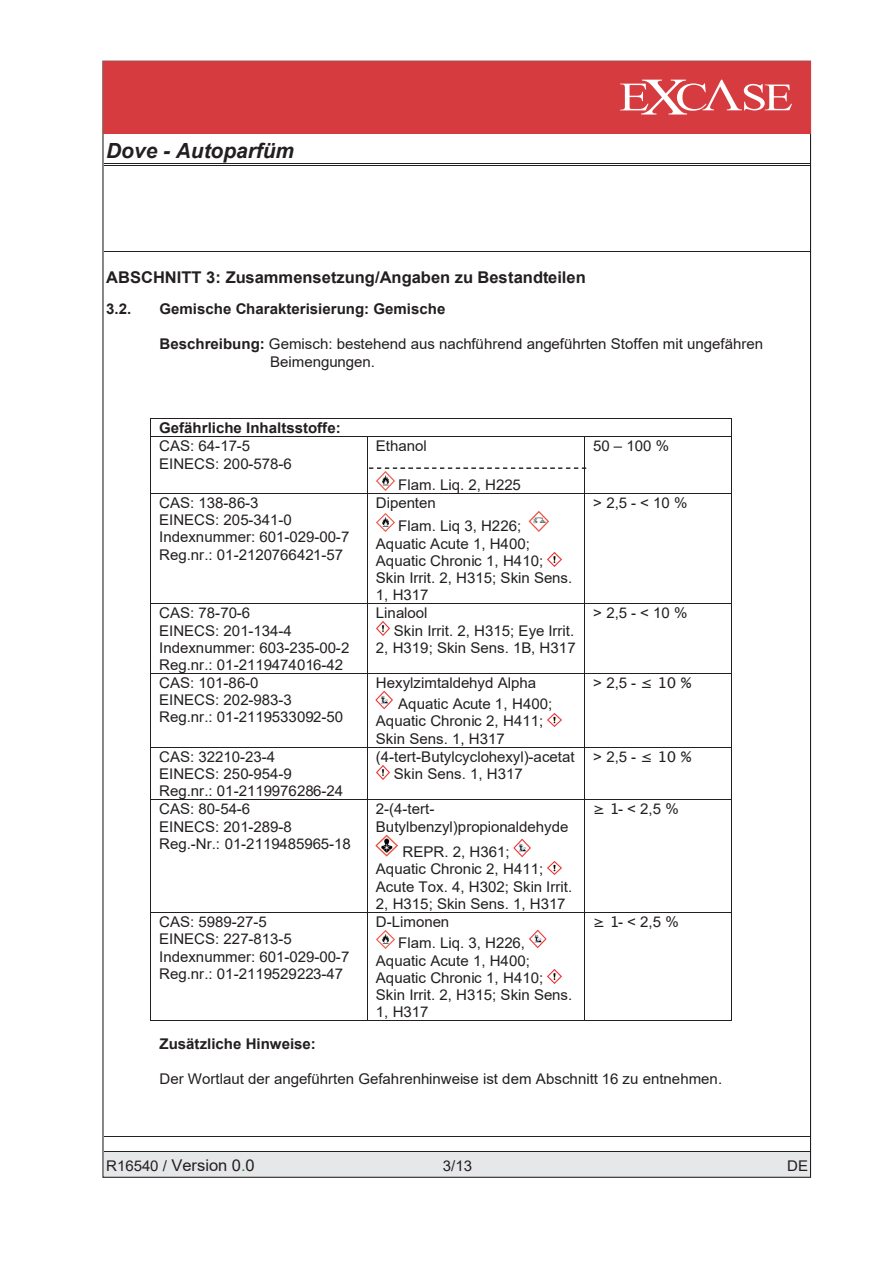
<style>
.page{position:relative;width:893px;height:1263px;background:#fff}
.page>*{position:absolute;margin:0;border:0;box-sizing:border-box;transform-origin:0 0}
.t1{font:italic 700 20.85px "Arial";color:#231f20}
.t2{font:700 16.2px "Arial";color:#231f20}
.t3{font:16.2px "Arial";color:#231f20}
.t4{font:14.7px/17.2px "Arial";color:#231f20}
.t5{font:700 14.7px "Arial";color:#231f20}
.s1{font-weight:700}
.s2{font-style:inherit}
.s3{font-size:14.7px}
.s4{color:#118641}
</style>
<div class="page">
<hr style="left:104px;top:165px;width:706px;height:1px;background:#231f20">
<hr style="left:104px;top:163px;width:706px;height:1px;background:#231f20">
<div style="left:104px;top:1152px;width:706px;height:24px;background:#e6e7e9"></div>
<hr style="left:104px;top:1151px;width:706px;height:1px;background:#231f20">
<hr style="left:104px;top:252px;width:706px;height:1px;background:#231f20">
<hr style="left:151px;top:418px;width:580px;height:1px;background:#231f20">
<svg style="left:150px;top:418px;width:1px;height:19px"></svg>
<hr style="left:151px;top:436px;width:216px;height:1px;background:#231f20">
<hr style="left:368px;top:436px;width:216px;height:1px;background:#231f20">
<hr style="left:585px;top:436px;width:146px;height:1px;background:#231f20">
<hr style="left:150px;top:437px;width:1px;height:55px;background:#231f20">
<hr style="left:367px;top:437px;width:1px;height:55px;background:#231f20">
<hr style="left:584px;top:437px;width:1px;height:55px;background:#231f20">
<hr style="left:732px;top:437px;width:1px;height:55px;background:#231f20">
<hr style="left:151px;top:493px;width:216px;height:1px;background:#231f20">
<hr style="left:368px;top:493px;width:216px;height:1px;background:#231f20">
<hr style="left:585px;top:493px;width:146px;height:1px;background:#231f20">
<hr style="left:150px;top:494px;width:1px;height:109px;background:#231f20">
<hr style="left:367px;top:494px;width:1px;height:109px;background:#231f20">
<hr style="left:584px;top:494px;width:1px;height:109px;background:#231f20">
<hr style="left:732px;top:494px;width:1px;height:109px;background:#231f20">
<hr style="left:151px;top:603px;width:216px;height:1px;background:#231f20">
<hr style="left:368px;top:603px;width:216px;height:1px;background:#231f20">
<hr style="left:585px;top:603px;width:146px;height:1px;background:#231f20">
<hr style="left:150px;top:604px;width:1px;height:69px;background:#231f20">
<hr style="left:367px;top:604px;width:1px;height:69px;background:#231f20">
<hr style="left:584px;top:604px;width:1px;height:69px;background:#231f20">
<hr style="left:732px;top:604px;width:1px;height:69px;background:#231f20">
<hr style="left:151px;top:673px;width:216px;height:1px;background:#231f20">
<hr style="left:368px;top:673px;width:216px;height:1px;background:#231f20">
<hr style="left:585px;top:673px;width:146px;height:1px;background:#231f20">
<hr style="left:150px;top:674px;width:1px;height:72px;background:#231f20">
<hr style="left:367px;top:674px;width:1px;height:72px;background:#231f20">
<hr style="left:584px;top:674px;width:1px;height:72px;background:#231f20">
<hr style="left:732px;top:674px;width:1px;height:72px;background:#231f20">
<hr style="left:151px;top:747px;width:216px;height:1px;background:#231f20">
<hr style="left:368px;top:747px;width:216px;height:1px;background:#231f20">
<hr style="left:585px;top:747px;width:146px;height:1px;background:#231f20">
<hr style="left:150px;top:747px;width:1px;height:52px;background:#231f20">
<hr style="left:367px;top:747px;width:1px;height:52px;background:#231f20">
<hr style="left:584px;top:747px;width:1px;height:52px;background:#231f20">
<hr style="left:732px;top:747px;width:1px;height:52px;background:#231f20">
<hr style="left:151px;top:799px;width:216px;height:1px;background:#231f20">
<hr style="left:368px;top:799px;width:216px;height:1px;background:#231f20">
<hr style="left:585px;top:799px;width:146px;height:1px;background:#231f20">
<hr style="left:150px;top:800px;width:1px;height:112px;background:#231f20">
<hr style="left:367px;top:800px;width:1px;height:112px;background:#231f20">
<hr style="left:584px;top:800px;width:1px;height:112px;background:#231f20">
<hr style="left:732px;top:800px;width:1px;height:112px;background:#231f20">
<hr style="left:151px;top:912px;width:216px;height:1px;background:#231f20">
<hr style="left:368px;top:912px;width:216px;height:1px;background:#231f20">
<hr style="left:585px;top:912px;width:146px;height:1px;background:#231f20">
<hr style="left:150px;top:913px;width:1px;height:107px;background:#231f20">
<hr style="left:151px;top:1020px;width:216px;height:1px;background:#231f20">
<hr style="left:367px;top:913px;width:1px;height:107px;background:#231f20">
<hr style="left:368px;top:1020px;width:216px;height:1px;background:#231f20">
<hr style="left:584px;top:913px;width:1px;height:107px;background:#231f20">
<hr style="left:585px;top:1020px;width:146px;height:1px;background:#231f20">
<hr style="left:732px;top:913px;width:1px;height:107px;background:#231f20">
<hr style="left:104px;top:1135px;width:706px;height:1px;background:#231f20">
<img style="left:376px;top:472px;width:18px;height:18px">
<img style="left:376px;top:513px;width:18px;height:18px">
<img style="left:528px;top:511px;width:21px;height:20px">
<img style="left:547px;top:552px;width:14px;height:14px">
<img style="left:376px;top:622px;width:14px;height:13px">
<img style="left:375px;top:690px;width:18px;height:19px">
<img style="left:547px;top:713px;width:14px;height:13px">
<img style="left:376px;top:765px;width:14px;height:14px">
<img style="left:375px;top:834px;width:23px;height:22px">
<img style="left:513px;top:838px;width:18px;height:19px">
<img style="left:547px;top:861px;width:14px;height:13px">
<img style="left:376px;top:930px;width:18px;height:18px">
<img style="left:529px;top:930px;width:18px;height:18px">
<img style="left:547px;top:969px;width:14px;height:14px">
<svg style="left:369px;top:467px;width:217px;height:2px"></svg>
<div style="left:103px;top:61px;width:707px;height:72px;background:#d63b3f"></div>
<svg style="left:620px;top:80px;width:172px;height:34px"></svg>
<h1 class="t1" style="left:106px;top:137px;width:189px">Dove - Autoparfüm</h1>
<p class="t2" style="left:106px;top:266px;width:481px">ABSCHNITT 3: Zusammensetzung/Angaben zu Bestandteilen</p>
<p class="t5" style="left:106px;top:299px;width:27px">3.2.</p>
<p class="t5" style="left:159px;top:299px;width:287px">Gemische Charakterisierung: Gemische</p>
<p class="t4" style="left:270px;top:335px;width:495px;text-indent:-111px"><span class="s1">Beschreibung:</span> Gemisch: bestehend aus nachführend angeführten Stoffen mit ungefähren<br>Beimengungen.</p>
<p class="t5" style="left:159px;top:418px;width:183px">Gefährliche Inhaltsstoffe:</p>
<p class="t4" style="left:159px;top:437px;width:134px">CAS: 64-17-5<br>EINECS: 200-578-6</p>
<p class="t4" style="left:376px;top:437px;width:53px">Ethanol</p>
<p class="t4" style="left:398px;top:476px;width:124px">Flam. Liq. 2, H225</p>
<p class="t4" style="left:159px;top:494px;width:192px">CAS: 138-86-3<br>EINECS: 205-341-0<br>Indexnummer: 601-029-00-7<br>Reg.nr.: 01-2120766421-57</p>
<p class="t4" style="left:398px;top:491px;width:125px;line-height:23.4px;text-indent:-22px">Dipenten<br>Flam. Liq 3, H226;</p>
<p class="t4" style="left:376px;top:534px;width:198px">Aquatic Acute 1, H400;<br>Aquatic Chronic 1, H410;<br>Skin Irrit. 2, H315; Skin Sens.<br>1, H317</p>
<p class="t4" style="left:159px;top:604px;width:192px">CAS: 78-70-6<br>EINECS: 201-134-4<br>Indexnummer: 603-235-00-2<br>Reg.nr.: 01-2119474016-42</p>
<p class="t4" style="left:376px;top:604px;width:53px">Linalool</p>
<p class="t4" style="left:394px;top:622px;width:182px">Skin Irrit. 2, H315; Eye Irrit.</p>
<p class="t4" style="left:376px;top:639px;width:201px">2, H319; Skin Sens. 1B, H317</p>
<p class="t4" style="left:159px;top:674px;width:186px">CAS: 101-86-0<br>EINECS: 202-983-3<br>Reg.nr.: 01-2119533092-50</p>
<p class="t4" style="left:398px;top:672px;width:155px;line-height:20.9px;text-indent:-22px">Hexylzimtaldehyd Alpha<br>Aquatic Acute 1, H400;</p>
<p class="t4" style="left:376px;top:712px;width:169px">Aquatic Chronic 2, H411;<br>Skin Sens. 1, H317</p>
<p class="t4" style="left:593px;top:437px;width:78px">50 – 100 %</p>
<p class="t4" style="left:593px;top:494px;width:96px">&gt; 2,5 - &lt; 10 %</p>
<p class="t4" style="left:593px;top:604px;width:96px">&gt; 2,5 - &lt; 10 %</p>
<p class="t4" style="left:593px;top:674px;width:100px">&gt; 2,5 - <span class="s2">≤ 10 %</span></p>
<p class="t4" style="left:159px;top:748px;width:186px">CAS: 32210-23-4<br>EINECS: 250-954-9<br>Reg.nr.: 01-2119976286-24</p>
<p class="t4" style="left:394px;top:748px;width:182px;text-indent:-18px">(4-tert-Butylcyclohexyl)-acetat<br>Skin Sens. 1, H317</p>
<p class="t4" style="left:593px;top:748px;width:100px">&gt; 2,5 - <span class="s2">≤ 10 %</span></p>
<p class="t4" style="left:159px;top:800px;width:193px">CAS: 80-54-6<br>EINECS: 201-289-8<br>Reg.-Nr.: 01-2119485965-18</p>
<p class="t4" style="left:376px;top:800px;width:194px">2-(4-tert-<br>Butylbenzyl)propionaldehyde</p>
<p class="t4" style="left:593px;top:800px;width:87px"><span class="s2">≥ 1</span> - &lt; 2,5 %</p>
<p class="t4" style="left:376px;top:843px;width:198px;text-indent:27px">REPR. 2, H361;<br>Aquatic Chronic 2, H411;<br>Acute Tox. 4, H302; Skin Irrit.<br>2, H315; Skin Sens. 1, H317</p>
<p class="t4" style="left:159px;top:913px;width:192px">CAS: 5989-27-5<br>EINECS: 227-813-5<br>Indexnummer: 601-029-00-7<br>Reg.nr.: 01-2119529223-47</p>
<p class="t4" style="left:398px;top:911px;width:128px;line-height:21.3px;text-indent:-22px">D-Limonen<br>Flam. Liq. 3, H226,</p>
<p class="t4" style="left:376px;top:951px;width:198px">Aquatic Acute 1, H400;<br>Aquatic Chronic 1, H410;<br>Skin Irrit. 2, H315; Skin Sens.<br>1, H317</p>
<p class="t4" style="left:593px;top:913px;width:87px"><span class="s2">≥ 1</span> - &lt; 2,5 %</p>
<p class="t5" style="left:159px;top:1034px;width:158px">Zusätzliche Hinweise:</p>
<p class="t4" style="left:159px;top:1070px;width:564px">Der Wortlaut der angeführten Gefahrenhinweise ist dem Abschnitt 16 zu entnehmen.</p>
<p class="t3" style="left:106px;top:1154px;width:150px"><span class="s3">R16540 /</span> Version 0<span class="s4">.</span>0</p>
<p class="t4" style="left:443px;top:1156px;width:31px">3/13</p>
<p class="t4" style="left:787px;top:1156px;width:22px">DE</p>
</div>
